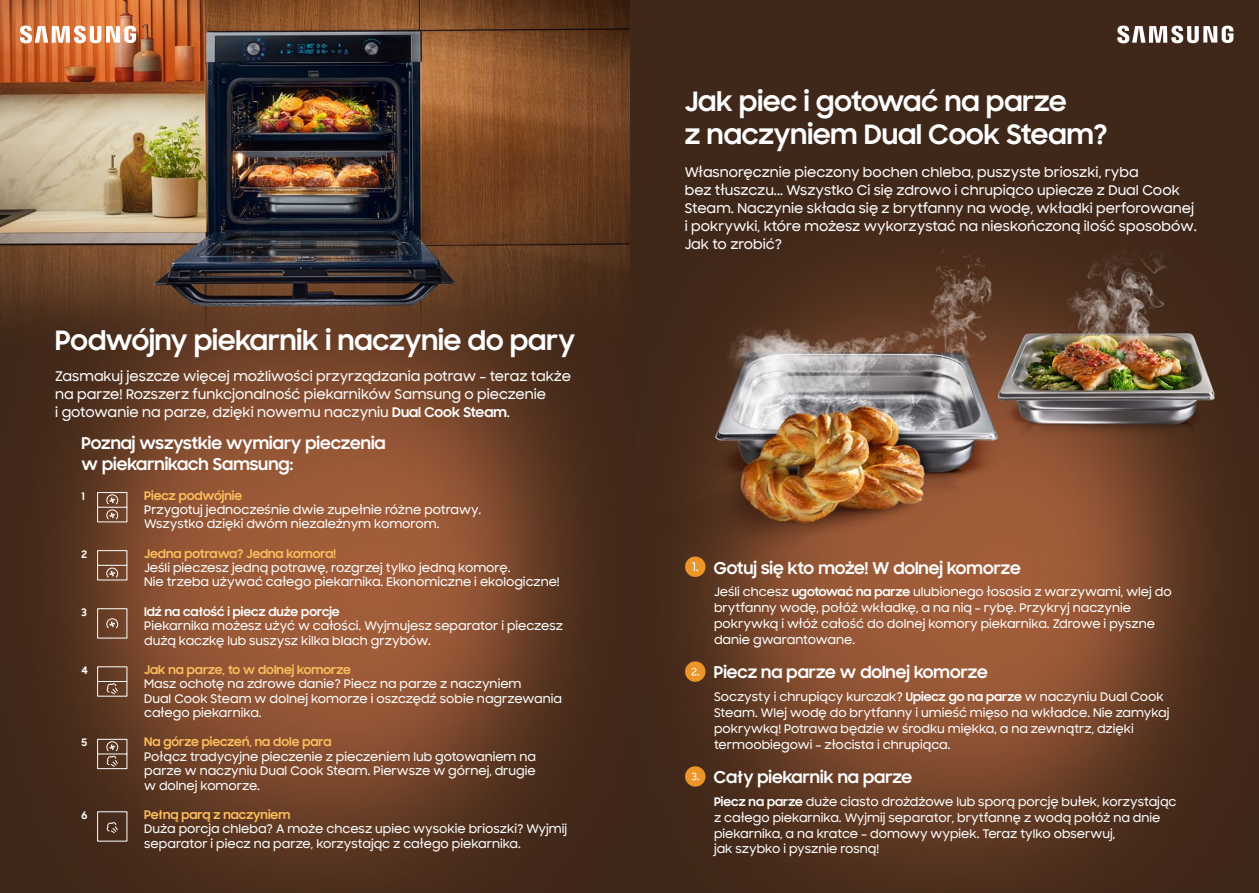
<style>
.page{position:relative;width:1259px;height:893px;background:#fff}
.page>*{position:absolute;margin:0;border:0;box-sizing:border-box;transform-origin:0 0}
.t1{font:700 27px/33px "Samsung Sharp Sans";color:#fff}
.t2{font:700 16.5px/21px "Samsung Sharp Sans";color:#fff}
.t3{font:500 13.5px/18px "Samsung Sharp Sans";color:#fff}
.t4{font:500 12px/14.4px "Samsung Sharp Sans";color:#fff}
.t5{font:700 10.5px "Samsung Sharp Sans";color:#fff}
.s1{font-weight:700}
.s2{font-weight:700;color:#fdbe5d}
</style>
<div class="page">
<img style="left:629px;top:0;width:630px;height:893px">
<img style="left:0;top:0;width:629px;height:893px">
<svg style="left:1117px;top:26px;width:116px;height:17px"></svg>
<svg style="left:20px;top:26px;width:116px;height:17px"></svg>
<div style="left:685px;top:557px;width:20px;height:20px;background:#ed9529;border-radius:50%"></div>
<svg style="left:692px;top:562px;width:6px;height:9px"></svg>
<div style="left:685px;top:661px;width:20px;height:21px;background:#ed9529;border-radius:50%"></div>
<svg style="left:691px;top:668px;width:8px;height:7px"></svg>
<div style="left:685px;top:766px;width:20px;height:21px;background:#ed9529;border-radius:50%"></div>
<svg style="left:691px;top:773px;width:8px;height:7px"></svg>
<svg style="left:97px;top:492px;width:31px;height:31px"></svg>
<svg style="left:97px;top:550px;width:31px;height:31px"></svg>
<svg style="left:97px;top:608px;width:31px;height:31px"></svg>
<svg style="left:97px;top:666px;width:31px;height:31px"></svg>
<svg style="left:97px;top:738px;width:31px;height:31px"></svg>
<svg style="left:97px;top:811px;width:31px;height:31px"></svg>
<p class="t1" style="left:55px;top:322px;width:521px">Podwójny piekarnik i naczynie do pary</p>
<p class="t3" style="left:55px;top:366px;width:517px">Zasmakuj jeszcze więcej możliwości przyrządzania potraw – teraz także na parze! Rozszerz funkcjonalność piekarników Samsung o pieczenie<br>i gotowanie na parze, dzięki nowemu naczyniu <span class="s1">Dual Cook Steam</span>.</p>
<p class="t2" style="left:82px;top:431px;width:305px">Poznaj wszystkie wymiary pieczenia w piekarnikach Samsung:</p>
<p class="t5" style="left:82px;top:488px;width:5px">1</p>
<p class="t4" style="left:144px;top:488px;width:339px"><span class="s2">Piecz podwójnie<br></span>Przygotuj jednocześnie dwie zupełnie różne potrawy.<br>Wszystko dzięki dwóm niezależnym komorom.</p>
<p class="t5" style="left:82px;top:546px;width:7px">2</p>
<p class="t4" style="left:144px;top:546px;width:417px"><span class="s2">Jedna potrawa? Jedna komora!<br></span>Jeśli pieczesz jedną potrawę, rozgrzej tylko jedną komorę.<br>Nie trzeba używać całego piekarnika. Ekonomiczne i ekologiczne!</p>
<p class="t5" style="left:82px;top:604px;width:7px">3</p>
<p class="t4" style="left:144px;top:604px;width:420px"><span class="s1">Idź na całość i piecz duże porcje<br></span>Piekarnika możesz użyć w całości. Wyjmujesz separator i pieczesz dużą kaczkę lub suszysz kilka blach grzybów.</p>
<p class="t5" style="left:82px;top:662px;width:8px">4</p>
<p class="t4" style="left:144px;top:662px;width:419px"><span class="s2">Jak na parze, to w dolnej komorze<br></span>Masz ochotę na zdrowe danie? Piecz na parze z naczyniem<br>Dual Cook Steam w dolnej komorze i oszczędź sobie nagrzewania całego piekarnika.</p>
<p class="t5" style="left:82px;top:735px;width:7px">5</p>
<p class="t4" style="left:144px;top:734px;width:393px"><span class="s2">Na górze pieczeń, na dole para<br></span>Połącz tradycyjne pieczenie z pieczeniem lub gotowaniem na parze w naczyniu Dual Cook Steam. Pierwsze w górnej, drugie w dolnej komorze.</p>
<p class="t5" style="left:82px;top:807px;width:7px">6</p>
<p class="t4" style="left:144px;top:807px;width:424px"><span class="s2">Pełną parą z naczyniem<br></span>Duża porcja chleba? A może chcesz upiec wysokie brioszki? Wyjmij separator i piecz na parze, korzystając z całego piekarnika.</p>
<p class="t1" style="left:685px;top:83px;width:424px">Jak piec i gotować na parze<br>z naczyniem Dual Cook Steam?</p>
<p class="t3" style="left:685px;top:162px;width:513px">Własnoręcznie pieczony bochen chleba, puszyste brioszki, ryba<br>bez tłuszczu... Wszystko Ci się zdrowo i chrupiąco upiecze z Dual Cook Steam. Naczynie składa się z brytfanny na wodę, wkładki perforowanej i pokrywki, które możesz wykorzystać na nieskończoną ilość sposobów.<br>Jak to zrobić?</p>
<p class="t2" style="left:714px;top:556px;width:308px">Gotuj się kto może! W dolnej komorze</p>
<p class="t4" style="left:714px;top:584px;width:459px;line-height:15.8px">Jeśli chcesz <span class="s1">ugotować na parze</span> ulubionego łososia z warzywami, wlej do brytfanny wodę, połóż wkładkę, a na nią – rybę. Przykryj naczynie pokrywką i włóż całość do dolnej komory piekarnika. Zdrowe i pyszne danie gwarantowane.</p>
<p class="t2" style="left:714px;top:661px;width:275px">Piecz na parze w dolnej komorze</p>
<p class="t4" style="left:714px;top:689px;width:457px;line-height:15.8px">Soczysty i chrupiący kurczak? <span class="s1">Upiecz go na parze</span> w naczyniu Dual Cook Steam. Wlej wodę do brytfanny i umieść mięso na wkładce. Nie zamykaj pokrywką! Potrawa będzie w środku miękka, a na zewnątrz, dzięki termoobiegowi – złocista i chrupiąca.</p>
<p class="t2" style="left:714px;top:766px;width:200px">Cały piekarnik na parze</p>
<p class="t4" style="left:714px;top:793px;width:464px;line-height:15.8px"><span class="s1">Piecz na parze</span> duże ciasto drożdżowe lub sporą porcję bułek, korzystając z całego piekarnika. Wyjmij separator, brytfannę z wodą połóż na dnie piekarnika, a na kratce – domowy wypiek. Teraz tylko obserwuj,<br>jak szybko i pysznie rosną!</p>
</div>
